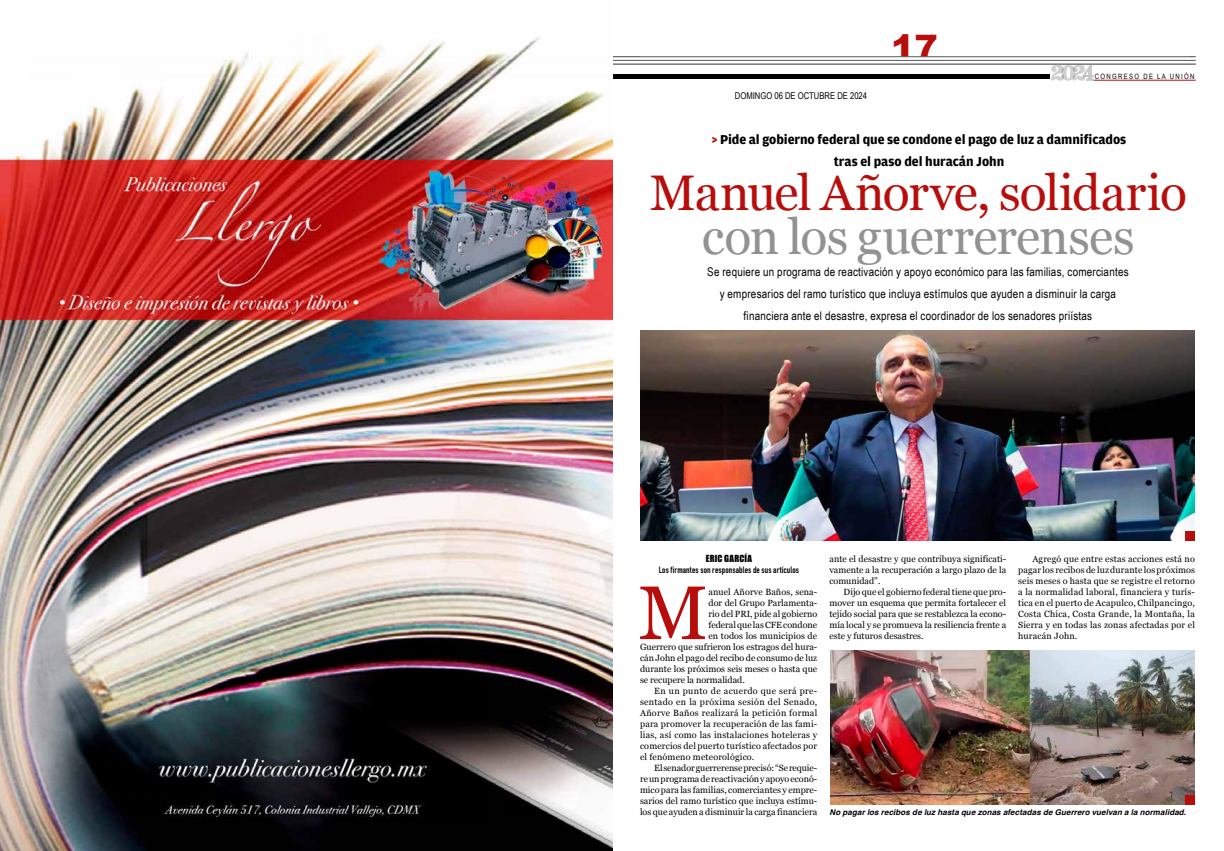
<style>
.page{position:relative;width:1224px;height:851px;background:#fff}
.page>*{position:absolute;margin:0;border:0;box-sizing:border-box;transform-origin:0 0}
.t1{font:75.7px "Georgia";color:#b70e0c}
.t2{font:50px "Georgia";letter-spacing:-.025em;color:#b70e0c}
.t3{font:50px "Georgia";letter-spacing:-.015em;color:#929292}
.t4{font:900 35.1px "Arial";color:#b70e0c}
.t5{font:700 13.6px/22px "Amplitude";letter-spacing:-.005em;color:#000;text-align:center}
.t6{font:12px/22px "Arial Narrow";letter-spacing:.02em;color:#000;text-align:center}
.t7{font:9.3px "Arial Narrow";color:#000}
.t8{font:9px/11px "Georgia";color:#000;text-align:justify}
.t9{font:9px "Georgia";letter-spacing:.035em;color:#000}
.t10{font:9px "Georgia";letter-spacing:.02em;color:#000}
.t11{font:700 9px "DIN Condensed";letter-spacing:.015em;color:#000}
.t12{font:9px "Georgia";letter-spacing:.025em;color:#000}
.t13{font:9px "Impact";letter-spacing:.025em;color:#000}
.t14{font:italic 700 8px "Helvetica";letter-spacing:.015em;color:#000}
.t15{font:7.3px "Arial Narrow";letter-spacing:.18em;color:#000}
.s1{color:#b70e0c}
</style>
<div class="page">
<svg style="left:613px;top:59px;width:583px;height:5px"></svg>
<hr style="left:612px;top:57px;width:584px;height:1px;background:#575756">
<hr style="left:612px;top:60px;width:584px;height:1px;background:#575756">
<hr style="left:612px;top:64px;width:584px;height:1px;background:#575756">
<hr style="left:1094px;top:80px;width:102px;height:1px;background:#b70e0c">
<svg style="left:1051px;top:64px;width:43px;height:17px"></svg>
<div style="left:612px;top:74px;width:437px;height:5px;background:#000"></div>
<img style="left:640px;top:331px;width:555px;height:209px">
<img style="left:830px;top:650px;width:365px;height:154px">
<div style="left:1186px;top:531px;width:9px;height:9px;background:#b70e0c"></div>
<div style="left:1186px;top:795px;width:9px;height:9px;background:#b70e0c"></div>
<img style="left:0;top:37px;width:612px;height:813px">
<p class="t7" style="left:735px;top:89px;width:134px">DOMINGO 06 DE OCTUBRE DE 2024</p>
<h3 class="t4" style="left:891px;top:22px;width:48px">17</h3>
<p class="t15" style="left:1095px;top:71px;width:101px">CONGRESO DE LA UNIÓN</p>
<h3 class="t5" style="left:712px;top:128px;width:416px"><span class="s1">&gt;</span> Pide al gobierno federal que se condone el pago de luz a damnificados tras el paso del huracán John</h3>
<h2 class="t2" style="left:650px;top:156px;width:539px">Manuel Añorve, solidario</h2>
<h2 class="t3" style="left:702px;top:200px;width:434px">con los guerrerenses</h2>
<p class="t6" style="left:707px;top:260px;width:423px">Se requiere un programa de reactivación y apoyo económico para las familias, comerciantes y empresarios del ramo turístico que incluya estímulos que ayuden a disminuir la carga financiera ante el desastre, expresa el coordinador de los senadores priístas</p>
<p class="t13" style="left:706px;top:551px;width:48px">ERIC GARCÍA</p>
<p class="t11" style="left:659px;top:563px;width:142px">Los firmantes son responsables de sus artículos</p>
<h1 class="t1" style="left:638px;top:557px;width:72px">M</h1>
<p class="t8" style="left:708px;top:586px;width:110px">anuel Añorve Baños, sena-</p>
<p class="t8" style="left:708px;top:597px;width:110px">dor del Grupo Parlamenta-</p>
<p class="t8" style="left:708px;top:608px;width:110px">rio del PRI, pide al gobierno</p>
<p class="t8" style="left:708px;top:619px;width:110px">federal que las CFE condone</p>
<p class="t8" style="left:708px;top:630px;width:110px">en todos los municipios de</p>
<p class="t8" style="left:640px;top:641px;width:179px">Guerrero que sufrieron los estragos del hura-</p>
<p class="t8" style="left:640px;top:652px;width:179px">cán John el pago del recibo de consumo de luz</p>
<p class="t8" style="left:640px;top:663px;width:179px">durante los próximos seis meses o hasta que</p>
<p class="t8" style="left:640px;top:674px;width:106px">se recupere la normalidad.</p>
<p class="t9" style="left:654px;top:684px;width:165px">En un punto de acuerdo que será pre-</p>
<p class="t9" style="left:640px;top:695px;width:179px">sentado en la próxima sesión del Senado,</p>
<p class="t9" style="left:640px;top:706px;width:179px">Añorve Baños realizará la petición formal</p>
<p class="t10" style="left:640px;top:717px;width:179px">para promover la recuperación de las fami-</p>
<p class="t12" style="left:640px;top:728px;width:179px">lias, así como las instalaciones hoteleras y</p>
<p class="t10" style="left:640px;top:739px;width:179px">comercios del puerto turístico afectados por</p>
<p class="t10" style="left:640px;top:750px;width:116px">el fenómeno meteorológico.</p>
<p class="t8" style="left:654px;top:762px;width:165px">El senador guerrerense precisó: “Se requie-</p>
<p class="t8" style="left:640px;top:773px;width:179px">re un programa de reactivación y apoyo econó-</p>
<p class="t8" style="left:640px;top:784px;width:179px">mico para las familias, comerciantes y empre-</p>
<p class="t8" style="left:640px;top:795px;width:179px">sarios del ramo turístico que incluya estímu-</p>
<p class="t8" style="left:640px;top:806px;width:179px">los que ayuden a disminuir la carga financiera</p>
<p class="t8" style="left:829px;top:553px;width:178px">ante el desastre y que contribuya significati&shy;vamente a la recuperación a largo plazo de la comunidad”.</p>
<p class="t8" style="left:829px;top:586px;width:178px;text-indent:14px">Dijo que el gobierno federal tiene que pro&shy;mover un esquema que permita fortalecer el tejido social para que se restablezca la econo&shy;mía local y se promueva la resiliencia frente a este y futuros desastres.</p>
<p class="t8" style="left:1018px;top:553px;width:178px;text-indent:14px">Agregó que entre estas acciones está no pagar los recibos de luz durante los próximos seis meses o hasta que se registre el retorno a la normalidad laboral, financiera y turís&shy;tica en el puerto de Acapulco, Chilpancingo, Costa Chica, Costa Grande, la Montaña, la Sierra y en todas las zonas afectadas por el huracán John.</p>
<p class="t14" style="left:829px;top:807px;width:358px">No pagar los recibos de luz hasta que zonas afectadas de Guerrero vuelvan a la normalidad.</p>
</div>
